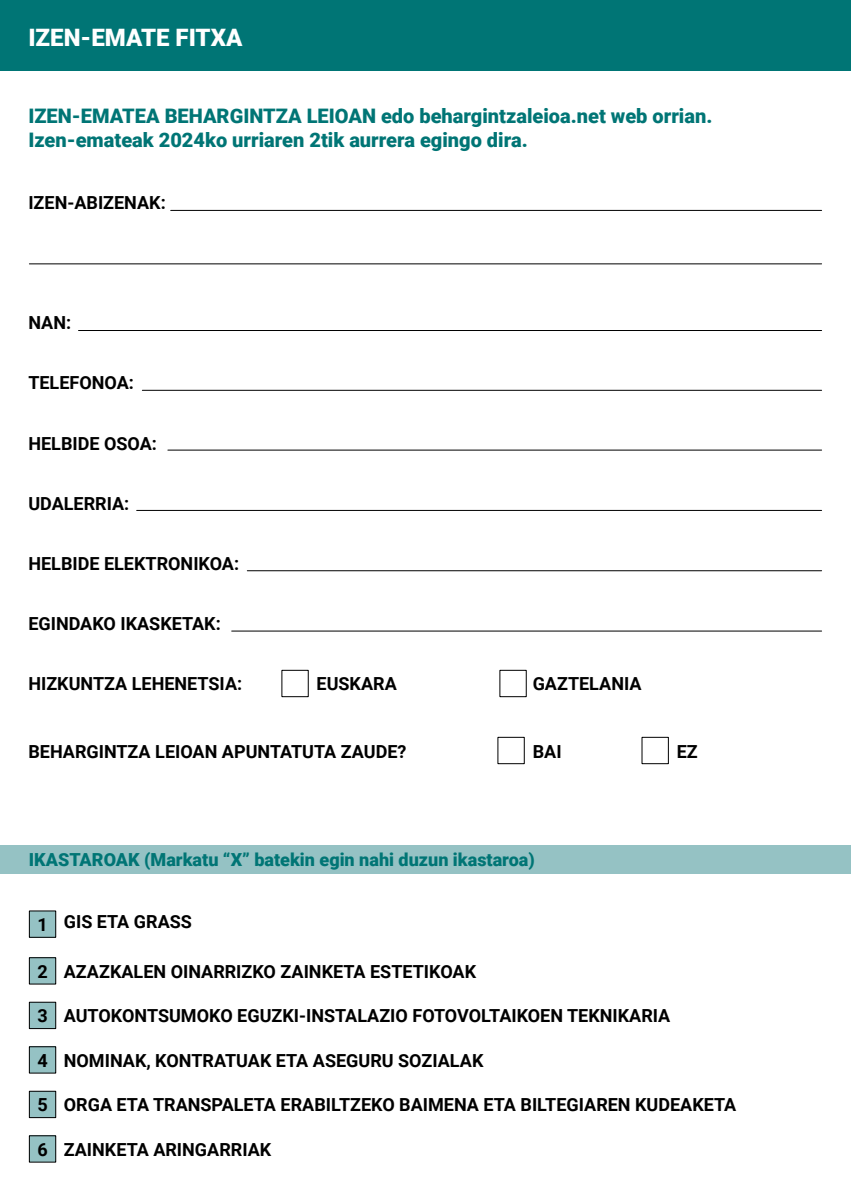
<style>
.page{position:relative;width:851px;height:1191px;background:#fff}
.page>*{position:absolute;margin:0;border:0;box-sizing:border-box;transform-origin:0 0}
.t1{font:900 24px "Roboto";color:#fff}
.t2{font:900 20px/24px "Roboto";color:#007575}
.t3{font:700 18px "Roboto";color:#000}
.t4{font:900 18px "Roboto";color:#007575}
</style>
<div class="page">
<div style="left:0;top:0;width:850px;height:71px;background:#007575"></div>
<div style="left:0;top:845px;width:850px;height:29px;background:#95c2c4"></div>
<div style="left:29px;top:911px;width:27px;height:26px;background:#95c2c4"></div>
<div style="left:29px;top:910px;width:27px;height:27px;border:1px solid #000"></div>
<div style="left:29px;top:957px;width:27px;height:27px;background:#95c2c4"></div>
<div style="left:29px;top:957px;width:27px;height:27px;border:1px solid #000"></div>
<div style="left:29px;top:1002px;width:27px;height:26px;background:#95c2c4"></div>
<div style="left:29px;top:1001px;width:27px;height:28px;border:1px solid #000"></div>
<div style="left:29px;top:1046px;width:27px;height:27px;background:#95c2c4"></div>
<div style="left:29px;top:1046px;width:27px;height:27px;border:1px solid #000"></div>
<div style="left:29px;top:1091px;width:27px;height:26px;background:#95c2c4"></div>
<div style="left:29px;top:1090px;width:27px;height:28px;border:1px solid #000"></div>
<div style="left:29px;top:1135px;width:27px;height:27px;background:#95c2c4"></div>
<div style="left:29px;top:1135px;width:27px;height:27px;border:1px solid #000"></div>
<div style="left:281px;top:670px;width:28px;height:27px;border:1px solid #000"></div>
<div style="left:497px;top:737px;width:27px;height:27px;border:1px solid #000"></div>
<div style="left:499px;top:670px;width:27px;height:27px;border:1px solid #000"></div>
<div style="left:641px;top:737px;width:27px;height:27px;border:1px solid #000"></div>
<hr style="left:171px;top:210px;width:650px;height:1px;background:#000">
<hr style="left:29px;top:263px;width:792px;height:1px;background:#000">
<hr style="left:78px;top:330px;width:743px;height:1px;background:#000">
<hr style="left:142px;top:390px;width:679px;height:1px;background:#000">
<hr style="left:168px;top:449px;width:653px;height:1px;background:#000">
<hr style="left:137px;top:510px;width:684px;height:1px;background:#000">
<hr style="left:247px;top:570px;width:574px;height:1px;background:#000">
<hr style="left:232px;top:630px;width:589px;height:1px;background:#000">
<h1 class="t1" style="left:28px;top:21px;width:215px">IZEN-EMATE FITXA</h1>
<p class="t2" style="left:28px;top:103px;width:685px">IZEN-EMATEA BEHARGINTZA LEIOAN edo behargintzaleioa.net web orrian.<br>Izen-emateak 2024ko urriaren 2tik aurrera egingo dira.</p>
<p class="t3" style="left:28px;top:190px;width:139px">IZEN-ABIZENAK:</p>
<p class="t3" style="left:28px;top:310px;width:44px">NAN:</p>
<p class="t3" style="left:28px;top:370px;width:107px">TELEFONOA:</p>
<p class="t3" style="left:28px;top:430px;width:130px">HELBIDE OSOA:</p>
<p class="t3" style="left:28px;top:490px;width:102px">UDALERRIA:</p>
<p class="t3" style="left:28px;top:550px;width:212px">HELBIDE ELEKTRONIKOA:</p>
<p class="t3" style="left:28px;top:610px;width:194px">EGINDAKO IKASKETAK:</p>
<p class="t3" style="left:28px;top:670px;width:215px">HIZKUNTZA LEHENETSIA:</p>
<p class="t3" style="left:316px;top:670px;width:82px">EUSKARA</p>
<p class="t3" style="left:532px;top:670px;width:110px">GAZTELANIA</p>
<p class="t3" style="left:28px;top:738px;width:379px">BEHARGINTZA LEIOAN APUNTATUTA ZAUDE?</p>
<p class="t3" style="left:532px;top:738px;width:30px">BAI</p>
<p class="t3" style="left:676px;top:738px;width:23px">EZ</p>
<p class="t4" style="left:29px;top:847px;width:507px">IKASTAROAK (Markatu “X” batekin egin nahi duzun ikastaroa)</p>
<p class="t3" style="left:37px;top:909px;width:156px">1 GIS ETA GRASS</p>
<p class="t3" style="left:37px;top:958px;width:440px">2 AZAZKALEN OINARRIZKO ZAINKETA ESTETIKOAK</p>
<p class="t3" style="left:37px;top:1003px;width:634px">3 AUTOKONTSUMOKO EGUZKI-INSTALAZIO FOTOVOLTAIKOEN TEKNIKARIA</p>
<p class="t3" style="left:37px;top:1047px;width:447px">4 NOMINAK, KONTRATUAK ETA ASEGURU SOZIALAK</p>
<p class="t3" style="left:37px;top:1092px;width:700px">5 ORGA ETA TRANSPALETA ERABILTZEKO BAIMENA ETA BILTEGIAREN KUDEAKETA</p>
<p class="t3" style="left:37px;top:1136px;width:235px">6 ZAINKETA ARINGARRIAK</p>
</div>
